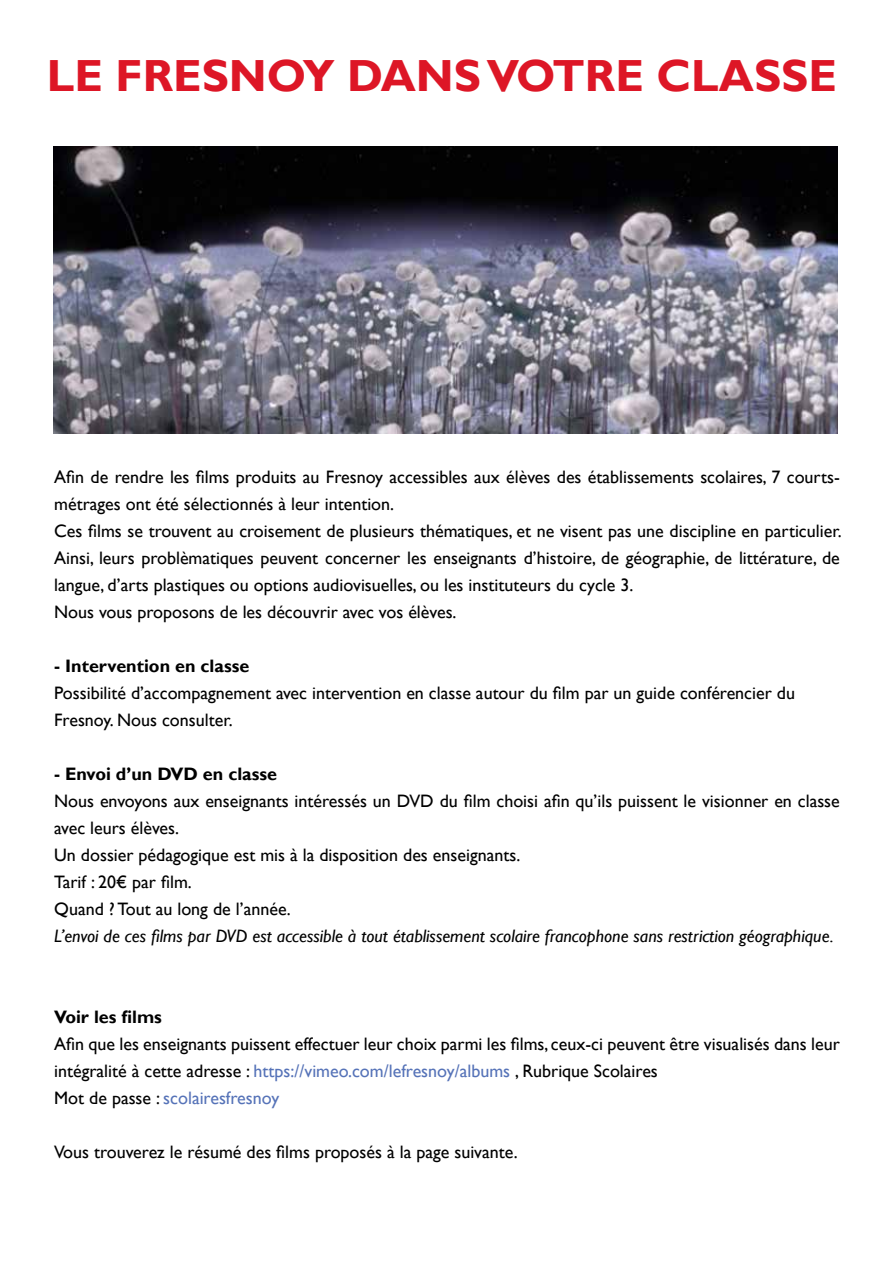
<style>
.page{position:relative;width:893px;height:1263px;background:#fff}
.page>*{position:absolute;margin:0;border:0;box-sizing:border-box;transform-origin:0 0}
.t1{font:700 45px "Gill Sans";color:#dd1626}
.t2{font:18px/27px "Gill Sans";color:#000}
.t3{font:italic 18px "Gill Sans";color:#000}
.t4{font:700 18px "Gill Sans";color:#000}
.s1{color:#5673b8}
</style>
<div class="page">
<img style="left:53px;top:147px;width:785px;height:286px">
<h1 class="t1" style="left:47px;top:48px;width:792px">LE FRESNOY DANS VOTRE CLASSE</h1>
<p class="t2" style="left:54px;top:464px;width:789px">Afin de rendre les films produits au Fresnoy accessibles aux élèves des établissements scolaires, 7 courts&shy;métrages ont été sélectionnés à leur intention.<br>Ces films se trouvent au croisement de plusieurs thématiques, et ne visent pas une discipline en particulier.<br>Ainsi, leurs problèmatiques peuvent concerner les enseignants d’histoire, de géographie, de littérature, de langue, d’arts plastiques ou options audiovisuelles, ou les instituteurs du cycle 3.<br>Nous vous proposons de les découvrir avec vos élèves.</p>
<p class="t4" style="left:54px;top:655px;width:197px">- Intervention en classe</p>
<p class="t2" style="left:54px;top:680px;width:742px">Possibilité d’accompagnement avec intervention en classe autour du film par un guide conférencier du<br>Fresnoy. Nous consulter.</p>
<p class="t4" style="left:54px;top:763px;width:224px">- Envoi d’un DVD en classe</p>
<p class="t2" style="left:54px;top:788px;width:787px">Nous envoyons aux enseignants intéressés un DVD du film choisi afin qu’ils puissent le visionner en classe avec leurs élèves.<br>Un dossier pédagogique est mis à la disposition des enseignants.<br>Tarif : 20€ par film.<br>Quand ? Tout au long de l’année.</p>
<p class="t3" style="left:54px;top:925px;width:781px">L’envoi de ces films par DVD est accessible à tout établissement scolaire francophone sans restriction géographique.</p>
<p class="t4" style="left:54px;top:1006px;width:109px">Voir les films</p>
<p class="t2" style="left:54px;top:1031px;width:787px">Afin que les enseignants puissent effectuer leur choix parmi les films, ceux-ci peuvent être visualisés dans leur intégralité à cette adresse : <span class="s1">https://vimeo.com/lefresnoy/albums</span> , Rubrique Scolaires<br>Mot de passe : <span class="s1">scolairesfresnoy</span></p>
<p class="t2" style="left:54px;top:1139px;width:465px">Vous trouverez le résumé des films proposés à la page suivante.</p>
</div>
